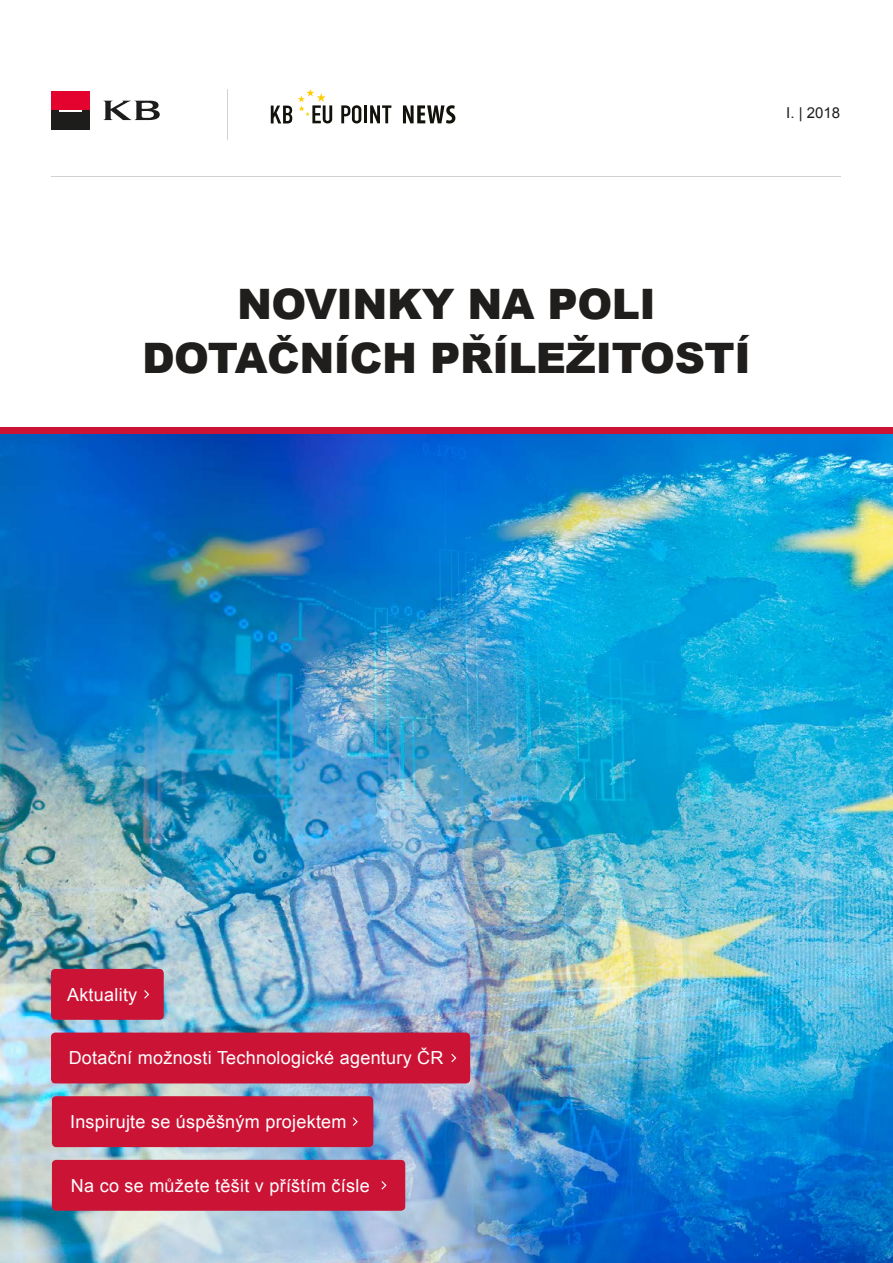
<style>
.page{position:relative;width:893px;height:1263px;background:#fff}
.page>*{position:absolute;margin:0;border:0;box-sizing:border-box;transform-origin:0 0}
.t1{font:900 42px/54px "Arial";letter-spacing:-.01em;color:#1f1e1c;text-align:center}
.t2{font:18px "Arial";letter-spacing:.015em;color:#fff}
.t3{font:15px "Arial";color:#1e1e1c}
</style>
<div class="page">
<hr style="left:51px;top:176px;width:789px;height:1px;background:#d1d1d1">
<div style="left:51px;top:91px;width:39px;height:19px;background:#e4032e"></div>
<div style="left:51px;top:110px;width:39px;height:20px;background:#1d1d1b"></div>
<hr style="left:59px;top:110px;width:23px;height:2px;background:#fff">
<svg style="left:103px;top:101px;width:57px;height:19px"></svg>
<hr style="left:227px;top:89px;width:1px;height:51px;background:#d1d1d1">
<svg style="left:403px;top:105px;width:52px;height:19px"></svg>
<svg style="left:341px;top:105px;width:20px;height:18px"></svg>
<hr style="left:364px;top:105px;width:3px;height:18px;background:#12110c">
<svg style="left:370px;top:105px;width:21px;height:18px"></svg>
<svg style="left:298px;top:89px;width:34px;height:34px"></svg>
<svg style="left:271px;top:106px;width:21px;height:17px"></svg>
<img style="left:0;top:434px;width:682px;height:673px">
<img style="left:682px;top:434px;width:211px;height:829px">
<img style="left:0;top:1107px;width:683px;height:156px">
<div style="left:0;top:427px;width:893px;height:7px;background:#cb1335"></div>
<div style="left:52px;top:1096px;width:321px;height:51px;background:#cb1335;border-radius:4px"></div>
<svg style="left:353px;top:1117px;width:5px;height:9px"></svg>
<div style="left:52px;top:1160px;width:353px;height:51px;background:#cb1335;border-radius:4px"></div>
<svg style="left:381px;top:1181px;width:5px;height:8px"></svg>
<div style="left:51px;top:969px;width:113px;height:51px;background:#cb1335;border-radius:4px"></div>
<svg style="left:144px;top:990px;width:5px;height:8px"></svg>
<div style="left:51px;top:1032px;width:419px;height:51px;background:#cb1335;border-radius:4px"></div>
<svg style="left:451px;top:1054px;width:5px;height:8px"></svg>
<p class="t3" style="left:786px;top:103px;width:55px">I. | 2018</p>
<h1 class="t1" style="left:142px;top:276px;width:610px">NOVINKY NA POLI<br>DOTAČNÍCH PŘÍLEŽITOSTÍ</h1>
<p class="t2" style="left:67px;top:983px;width:72px">Aktuality</p>
<p class="t2" style="left:69px;top:1045px;width:376px">Dotační možnosti Technologické agentury ČR</p>
<p class="t2" style="left:70px;top:1110px;width:278px">Inspirujte se úspěšným projektem</p>
<p class="t2" style="left:71px;top:1173px;width:300px">Na co se můžete těšit v příštím čísle</p>
</div>
